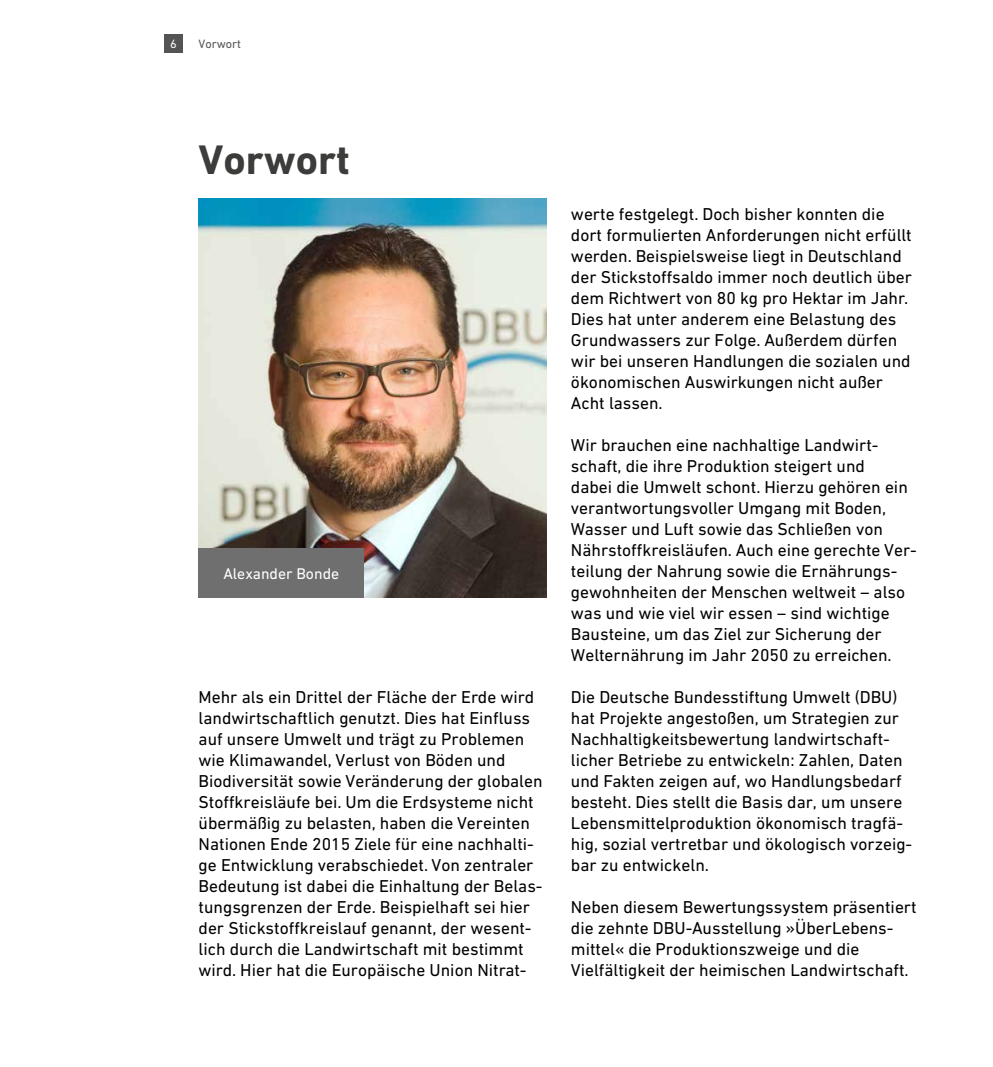
<style>
.page{position:relative;width:993px;height:1067px;background:#fff}
.page>*{position:absolute;margin:0;border:0;box-sizing:border-box;transform-origin:0 0}
.t1{font:700 42px "DIN Next W1 G";color:#3c3c3b}
.Copy_schwarz{font:17.5px/21px "DIN Next W1 G";color:#000}
.t2{font:15.75px "DIN Next W1 G";color:#fff}
.Kapitelüberschrift_o{font:12.25px "DIN Next W1 G";color:#555454}
.t3{font:12.25px "DIN Next W1 G";color:#fff}
</style>
<div class="page">
<div style="left:164px;top:34px;width:19px;height:19px;background:#555454"></div>
<img style="left:198px;top:198px;width:348px;height:399px">
<div style="left:198px;top:548px;width:166px;height:49px;background:#706f6f"></div>
<p class="t3" style="left:170px;top:37px;width:8px">6</p>
<p class="Kapitelüberschrift_o" style="left:198px;top:37px;width:44px">Vorwort</p>
<h1 class="t1" style="left:198px;top:135px;width:153px">Vorwort</h1>
<p class="t2" style="left:223px;top:564px;width:117px">Alexander Bonde</p>
<p class="Copy_schwarz" style="left:198px;top:686px;width:345px">Mehr als ein Drittel der Fläche der Erde wird landwirtschaftlich genutzt. Dies hat Einfluss auf unsere Umwelt und trägt zu Problemen wie Klimawandel, Verlust von Böden und Biodiversität sowie Veränderung der globalen Stoffkreisläufe bei. Um die Erdsysteme nicht übermäßig zu belasten, haben die Vereinten Nationen Ende 2015 Ziele für eine nachhalti&shy;ge Entwicklung verabschiedet. Von zentraler Bedeutung ist dabei die Einhaltung der Belas&shy;tungsgrenzen der Erde. Beispielhaft sei hier der Stickstoffkreislauf genannt, der wesent&shy;lich durch die Landwirtschaft mit bestimmt wird. Hier hat die Europäische Union Nitrat-</p>
<p class="Copy_schwarz" style="left:570px;top:203px;width:342px">werte festgelegt. Doch bisher konnten die dort formulierten Anforderungen nicht erfüllt werden. Beispielsweise liegt in Deutschland der Stickstoffsaldo immer noch deutlich über dem Richtwert von 80 kg pro Hektar im Jahr.<br>Dies hat unter anderem eine Belastung des Grundwassers zur Folge. Außerdem dürfen wir bei unseren Handlungen die sozialen und ökonomischen Auswirkungen nicht außer Acht lassen.</p>
<p class="Copy_schwarz" style="left:570px;top:434px;width:347px">Wir brauchen eine nachhaltige Landwirt&shy;schaft, die ihre Produktion steigert und<br>dabei die Umwelt schont. Hierzu gehören ein verantwortungsvoller Umgang mit Boden, Wasser und Luft sowie das Schließen von Nährstoffkreisläufen. Auch eine gerechte Ver&shy;teilung der Nahrung sowie die Ernährungs&shy;gewohnheiten der Menschen weltweit – also was und wie viel wir essen – sind wichtige Bausteine, um das Ziel zur Sicherung der Welternährung im Jahr 2050 zu erreichen.</p>
<p class="Copy_schwarz" style="left:570px;top:686px;width:343px">Die Deutsche Bundesstiftung Umwelt (DBU) hat Projekte angestoßen, um Strategien zur Nachhaltigkeitsbewertung landwirtschaft&shy;licher Betriebe zu entwickeln: Zahlen, Daten und Fakten zeigen auf, wo Handlungsbedarf besteht. Dies stellt die Basis dar, um unsere Lebensmittelproduktion ökonomisch tragfä&shy;hig, sozial vertretbar und ökologisch vorzeig&shy;bar zu entwickeln.</p>
<p class="Copy_schwarz" style="left:570px;top:896px;width:347px">Neben diesem Bewertungssystem präsentiert die zehnte DBU-Ausstellung »ÜberLebens&shy;mittel« die Produktionszweige und die Vielfältigkeit der heimischen Landwirtschaft.</p>
</div>
